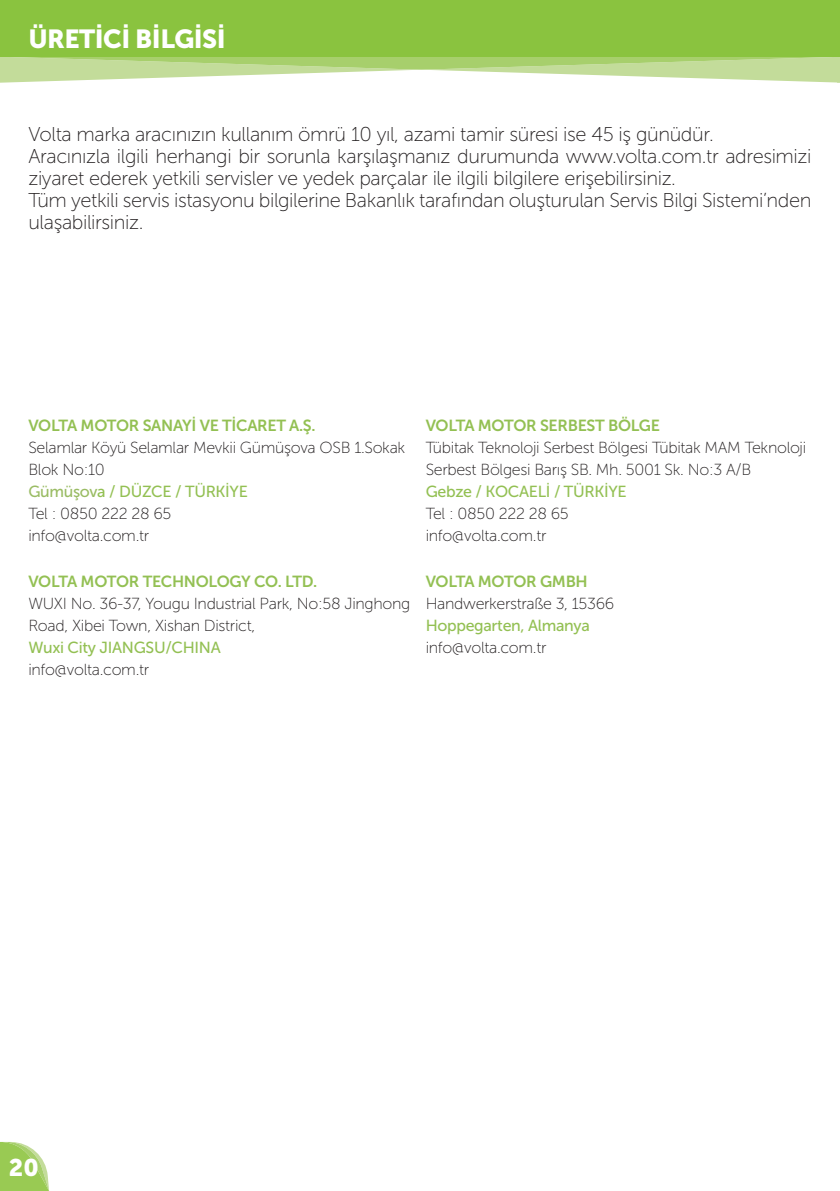
<style>
.page{position:relative;width:840px;height:1191px;background:#fff}
.page>*{position:absolute;margin:0;border:0;box-sizing:border-box;transform-origin:0 0}
.t1{font:26px "Museo Sans 900";letter-spacing:-.02em;color:#fff}
.t2{font:24px "Museo Sans 900";color:#fff}
.t3{font:20px/22px "Museo Sans 100";letter-spacing:-.02em;color:#231f20}
.t4{font:16px/22px "Museo Sans 100";letter-spacing:-.02em;color:#231f20}
.t5{font:16px "Museo Sans 700";letter-spacing:-.02em;color:#93c053}
.t6{font:16px "Museo Sans 500";letter-spacing:-.02em;color:#93c053}
.s1{color:#9abc64}
</style>
<div class="page">
<svg style="left:0;top:1142px;width:49px;height:49px;background:#acd374"></svg>
<svg style="left:0;top:57px;width:839px;height:26px"></svg>
<div style="left:0;top:0;width:839px;height:57px;background:#8ac33f"></div>
<p class="t1" style="left:28px;top:24px;width:199px">ÜRETİCİ BİLGİSİ</p>
<p class="t3" style="left:28px;top:124px;width:686px">Volta marka aracınızın kullanım ömrü 10 yıl, azami tamir süresi ise 45 iş günüdür.</p>
<p class="t3" style="left:28px;top:146px;width:784px">Aracınızla ilgili herhangi bir sorunla karşılaşmanız durumunda www.volta.com.tr adresimizi ziyaret ederek yetkili servisler ve yedek parçalar ile ilgili bilgilere erişebilirsiniz.</p>
<p class="t3" style="left:28px;top:190px;width:784px">Tüm yetkili servis istasyonu bilgilerine Bakanlık tarafından oluşturulan Servis Bilgi Sistemi’nden ulaşabilirsiniz.</p>
<p class="t5" style="left:28px;top:417px;width:288px">VOLTA MOTOR SANAYI VE TI CARET A.Ş.</p>
<p class="t4" style="left:28px;top:437px;width:378px">Selamlar Köyü Selamlar Mevkii Gümüşova OSB 1.Sokak<br>Blok No:10</p>
<p class="t6" style="left:28px;top:483px;width:221px"><span class="s1">Gümüşov</span>a / DÜZCE / TÜRKİYE</p>
<p class="t4" style="left:28px;top:503px;width:144px">Tel : 0850 222 28 65</p>
<p class="t4" style="left:28px;top:525px;width:122px">info@volta.com.tr</p>
<p class="t5" style="left:28px;top:572px;width:290px">VOLTA MOTOR TECHNOLOGY CO. LTD.</p>
<p class="t4" style="left:28px;top:592px;width:383px">WUXI No. 36-37, Yougu Industrial Park, No:58 Jinghong<br>Road, Xibei Town, Xishan District,</p>
<p class="t6" style="left:28px;top:638px;width:194px">Wuxi City JIANGSU/CHINA</p>
<p class="t4" style="left:28px;top:658px;width:122px">info@volta.com.tr</p>
<p class="t5" style="left:425px;top:417px;width:236px">VOLTA MOTOR SERBEST BÖLGE</p>
<p class="t4" style="left:425px;top:437px;width:382px">Tübitak Teknoloji Serbest Bölgesi Tübitak MAM Teknoloji<br>Serbest Bölgesi Barış SB. Mh. 5001 Sk. No:3 A/B</p>
<p class="t6" style="left:425px;top:483px;width:202px">Gebze / KOCAELİ / TÜRKİYE</p>
<p class="t4" style="left:425px;top:503px;width:144px">Tel : 0850 222 28 65</p>
<p class="t4" style="left:425px;top:525px;width:122px">info@volta.com.tr</p>
<p class="t5" style="left:425px;top:572px;width:163px">VOLTA MOTOR GMBH</p>
<p class="t4" style="left:425px;top:592px;width:190px">Handwerkerstraße 3, 15366</p>
<p class="t6" style="left:425px;top:616px;width:166px">Hoppegarten, Almanya</p>
<p class="t4" style="left:425px;top:636px;width:122px">info@volta.com.tr</p>
<h2 class="t2" style="left:9px;top:1154px;width:31px">20</h2>
</div>
